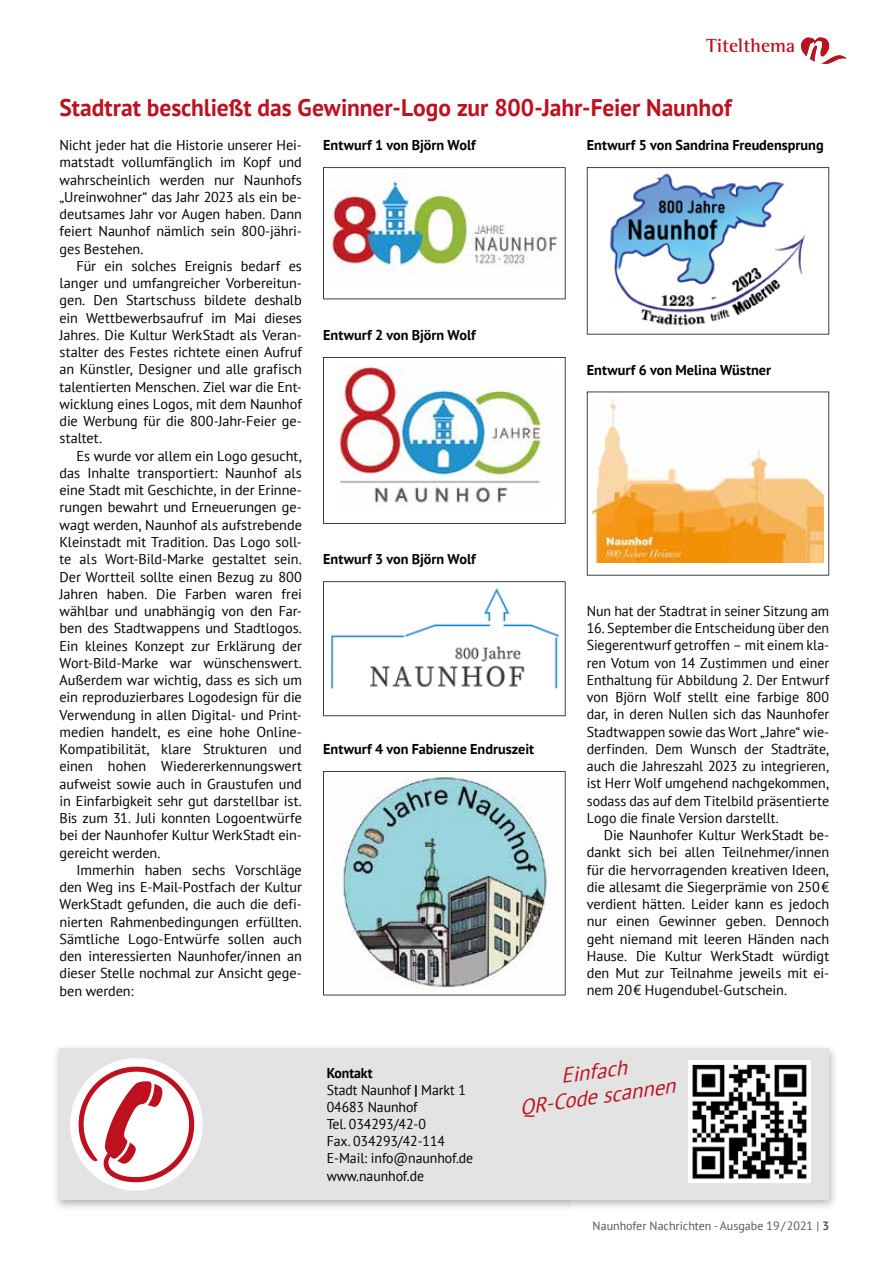
<style>
.page{position:relative;width:893px;height:1263px;background:#fff}
.page>*{position:absolute;margin:0;border:0;box-sizing:border-box;transform-origin:0 0}
.t1{font:700 24px "PT Sans";letter-spacing:-.005em;color:#be111f}
.t2{font:italic 21px/25px "PT Sans";color:#be111f;text-align:center}
.t3{font:700 19.5px "Rotis Semi Serif Std";letter-spacing:.005em;color:#be111f}
.t4{font:14.25px/17.2px "PT Sans";letter-spacing:-.005em;color:#000;text-align:justify}
.t5{font:700 14.25px "PT Sans";color:#000}
.t6{font:12px "PT Sans";color:#565655}
.s1{font-weight:700}
</style>
<div class="page">
<svg style="left:801px;top:37px;width:46px;height:27px"></svg>
<svg style="left:323px;top:167px;width:243px;height:132px"></svg>
<svg style="left:323px;top:357px;width:243px;height:167px"></svg>
<svg style="left:323px;top:581px;width:243px;height:135px"></svg>
<img style="left:323px;top:771px;width:243px;height:224px">
<svg style="left:587px;top:167px;width:242px;height:167px"></svg>
<svg style="left:587px;top:392px;width:242px;height:183px"></svg>
<img style="left:55px;top:1048px;width:780px;height:160px">
<img style="left:571px;top:1199px;width:264px;height:9px">
<div style="left:60px;top:1048px;width:769px;height:151px;background:#e3e3e3"></div>
<div style="left:70px;top:1058px;width:133px;height:133px;background:#fff;border-radius:50%"></div>
<svg style="left:79px;top:1067px;width:115px;height:115px"></svg>
<img style="left:689px;top:1060px;width:122px;height:122px">
<h3 class="t3" style="left:706px;top:34px;width:90px">Titelthema</h3>
<h1 class="t1" style="left:60px;top:91px;width:673px">Stadtrat beschließt das Gewinner-Logo zur 800-Jahr-Feier Naunhof</h1>
<p class="t4" style="left:60px;top:136px;width:244px">Nicht jeder hat die Historie unserer Hei&shy;matstadt vollumfänglich im Kopf und wahrscheinlich werden nur Naunhofs „Ureinwohner“ das Jahr 2023 als ein be&shy;deutsames Jahr vor Augen haben. Dann feiert Naunhof nämlich sein 800-jähri&shy;ges Bestehen.</p>
<p class="t4" style="left:60px;top:257px;width:244px;text-indent:17px">Für ein solches Ereignis bedarf es langer und umfangreicher Vorbereitun&shy;gen. Den Startschuss bildete deshalb ein Wettbewerbsaufruf im Mai dieses Jahres. Die Kultur WerkStadt als Veran&shy;stalter des Festes richtete einen Aufruf an Künstler, Designer und alle grafisch talentierten Menschen. Ziel war die Ent&shy;wicklung eines Logos, mit dem Naunhof die Werbung für die 800-Jahr-Feier ge&shy;staltet.</p>
<p class="t4" style="left:60px;top:447px;width:244px;text-indent:17px">Es wurde vor allem ein Logo gesucht, das Inhalte transportiert: Naunhof als eine Stadt mit Geschichte, in der Erinne&shy;rungen bewahrt und Erneuerungen ge&shy;wagt werden, Naunhof als aufstrebende Kleinstadt mit Tradition. Das Logo soll&shy;te als Wort-Bild-Marke gestaltet sein.<br>Der Wortteil sollte einen Bezug zu 800<br>Jahren haben. Die Farben waren frei wählbar und unabhängig von den Far&shy;ben des Stadtwappens und Stadtlogos.<br>Ein kleines Konzept zur Erklärung der Wort-Bild-Marke war wünschenswert.<br>Außerdem war wichtig, dass es sich um ein reproduzierbares Logodesign für die Verwendung in allen Digital- und Print&shy;medien handelt, es eine hohe Online-Kompatibilität, klare Strukturen und einen hohen Wiedererkennungswert aufweist sowie auch in Graustufen und in Einfarbigkeit sehr gut darstellbar ist.<br>Bis zum 31. Juli konnten Logoentwürfe bei der Naunhofer Kultur WerkStadt ein&shy;gereicht werden.</p>
<p class="t4" style="left:60px;top:861px;width:244px;text-indent:17px">Immerhin haben sechs Vorschläge den Weg ins E-Mail-Postfach der Kultur WerkStadt gefunden, die auch die defi&shy;nierten Rahmenbedingungen erfüllten.<br>Sämtliche Logo-Entwürfe sollen auch den interessierten Naunhofer/innen an dieser Stelle nochmal zur Ansicht gege&shy;ben werden:</p>
<p class="t5" style="left:323px;top:136px;width:154px">Entwurf 1 von Björn Wolf</p>
<p class="t5" style="left:323px;top:326px;width:154px">Entwurf 2 von Björn Wolf</p>
<p class="t5" style="left:323px;top:550px;width:154px">Entwurf 3 von Björn Wolf</p>
<p class="t5" style="left:323px;top:740px;width:212px">Entwurf 4 von Fabienne Endruszeit</p>
<p class="t5" style="left:587px;top:136px;width:238px">Entwurf 5 von Sandrina Freudensprung</p>
<p class="t5" style="left:587px;top:360px;width:186px">Entwurf 6 von Melina Wüstner</p>
<p class="t4" style="left:587px;top:602px;width:244px">Nun hat der Stadtrat in seiner Sitzung am</p>
<p class="t4" style="left:587px;top:619px;width:244px">16. September die Entscheidung über den Siegerentwurf getroffen – mit einem kla&shy;ren Votum von 14 Zustimmen und einer Enthaltung für Abbildung 2. Der Entwurf von Björn Wolf stellt eine farbige 800 dar, in deren Nullen sich das Naunhofer Stadtwappen sowie das Wort „Jahre“ wie&shy;derfinden. Dem Wunsch der Stadträte, auch die Jahreszahl 2023 zu integrieren, ist Herr Wolf umgehend nachgekommen, sodass das auf dem Titelbild präsentierte Logo die finale Version darstellt.</p>
<p class="t4" style="left:587px;top:826px;width:244px;text-indent:17px">Die Naunhofer Kultur WerkStadt be&shy;dankt sich bei allen Teilnehmer/innen für die hervorragenden kreativen Ideen, die allesamt die Siegerprämie von 250 € verdient hätten. Leider kann es jedoch nur einen Gewinner geben. Dennoch geht niemand mit leeren Händen nach Hause. Die Kultur WerkStadt würdigt den Mut zur Teilnahme jeweils mit ei&shy;nem 20 € Hugendubel-Gutschein.</p>
<p class="t4" style="left:327px;top:1064px;width:148px;text-align:left"><span class="s1">Kontakt<br></span>Stadt Naunhof <span class="s1">|</span> Markt 1<br>04683 Naunhof<br>Tel. 034293/42-0<br>Fax. 034293/42-114<br>E-Mail: info@naunhof.de www.naunhof.de</p>
<h2 class="t2" style="left:514px;top:1069px;width:158px;rotate:-8deg">Einfach<br>QR-Code scannen</h2>
<p class="t6" style="left:593px;top:1218px;width:238px">Naunhofer Nachrichten - Ausgabe 19 / 2021 | <span class="s1">3</span></p>
</div>
